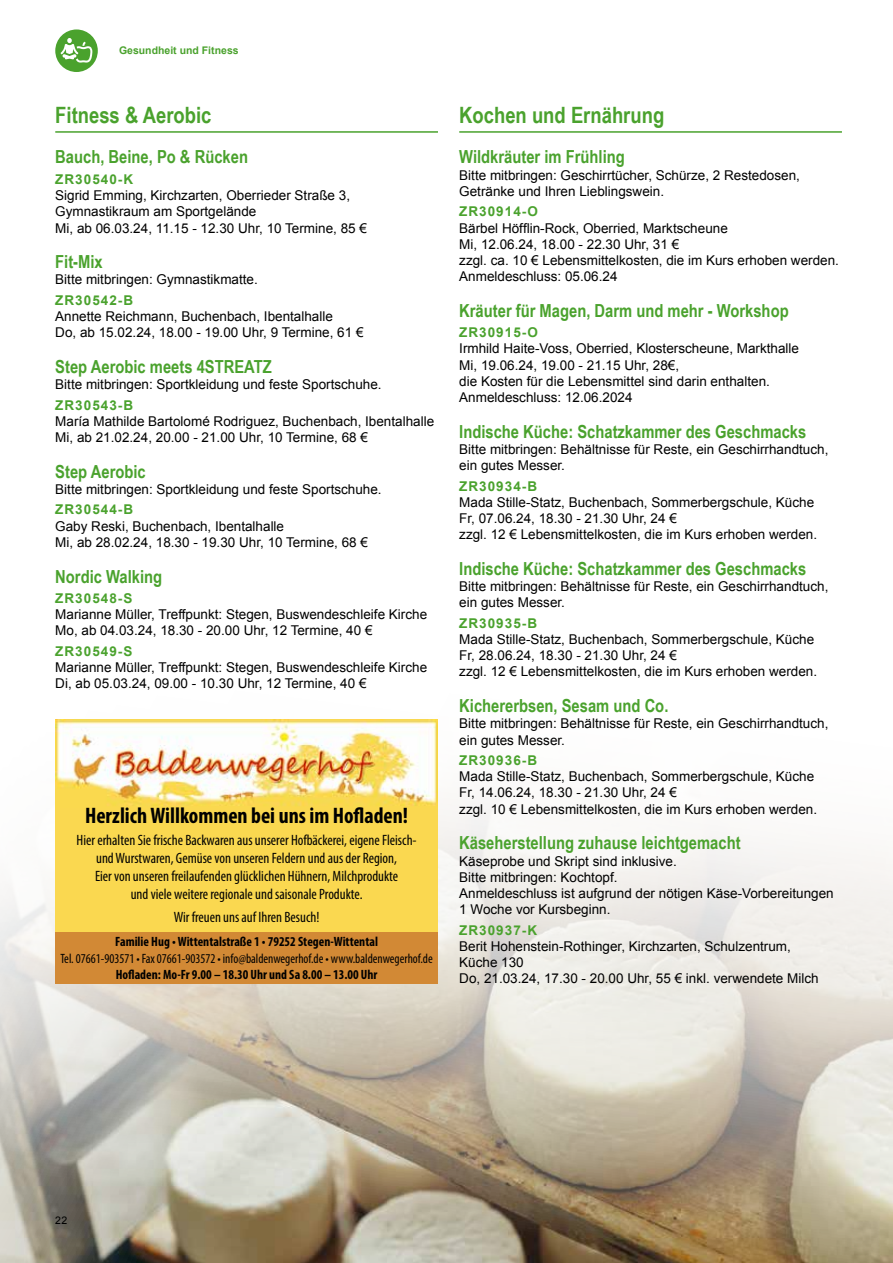
<style>
.page{position:relative;width:893px;height:1263px;background:#fff}
.page>*{position:absolute;margin:0;border:0;box-sizing:border-box;transform-origin:0 0}
.t1{font:700 condensed 22.5px "Myriad Pro";color:#000}
.t2{font:700 22.5px "Arial Narrow";color:#4aa22d}
.t3{font:700 18px "Arial Narrow";color:#4aa22d}
.t4{font:condensed 15px/18px "Myriad Pro";color:#000;text-align:center}
.t5{font:13.5px/16.2px "Arial";color:#000}
.t6{font:700 13.5px "Arial";letter-spacing:.075em;color:#4aa22d}
.t7{font:700 condensed 13.5px "Myriad Pro";color:#000}
.t8{font:condensed 13.5px "Myriad Pro";color:#000;scale:.96 1}
.t9{font:700 10.5px "Arial";color:#4aa22d}
.t10{font:10.5px "Arial";color:#000}
</style>
<div class="page">
<img style="left:0;top:803px;width:893px;height:460px">
<div style="left:55px;top:29px;width:43px;height:43px;background:#4aa22d;border-radius:50%"></div>
<svg style="left:61px;top:38px;width:31px;height:25px"></svg>
<hr style="left:55px;top:131px;width:383px;height:2px;background:#4aa22d">
<hr style="left:459px;top:131px;width:383px;height:2px;background:#4aa22d">
<div style="left:55px;top:719px;width:383px;height:264px;background:#fad850"></div>
<img style="left:55px;top:719px;width:381px;height:87px">
<div style="left:55px;top:932px;width:383px;height:51px;background:#d28935"></div>
<p class="t9" style="left:119px;top:43px;width:121px">Gesundheit und Fitness</p>
<h1 class="t2" style="left:55px;top:98px;width:158px">Fitness &amp; Aerobic</h1>
<h2 class="t3" style="left:55px;top:143px;width:194px">Bauch, Beine, Po &amp; Rücken</h2>
<p class="t6" style="left:55px;top:170px;width:79px">ZR30540-K</p>
<p class="t5" style="left:55px;top:187px;width:313px">Sigrid Emming, Kirchzarten, Oberrieder Straße 3,<br>Gymnastikraum am Sportgelände<br>Mi, ab 06.03.24, 11.15 - 12.30 Uhr, 10 Termine, 85 €</p>
<h2 class="t3" style="left:55px;top:248px;width:49px">Fit-Mix</h2>
<p class="t5" style="left:55px;top:272px;width:204px">Bitte mitbringen: Gymnastikmatte.</p>
<p class="t6" style="left:55px;top:291px;width:79px">ZR30542-B</p>
<p class="t5" style="left:55px;top:308px;width:310px">Annette Reichmann, Buchenbach, Ibentalhalle<br>Do, ab 15.02.24, 18.00 - 19.00 Uhr, 9 Termine, 61 €</p>
<h2 class="t3" style="left:55px;top:353px;width:218px">Step Aerobic meets 4STREATZ</h2>
<p class="t5" style="left:55px;top:376px;width:328px">Bitte mitbringen: Sportkleidung und feste Sportschuhe.</p>
<p class="t6" style="left:55px;top:396px;width:79px">ZR30543-B</p>
<p class="t5" style="left:55px;top:413px;width:380px">María Mathilde Bartolomé Rodriguez, Buchenbach, Ibentalhalle<br>Mi, ab 21.02.24, 20.00 - 21.00 Uhr, 10 Termine, 68 €</p>
<h2 class="t3" style="left:55px;top:458px;width:92px">Step Aerobic</h2>
<p class="t5" style="left:55px;top:481px;width:328px">Bitte mitbringen: Sportkleidung und feste Sportschuhe.</p>
<p class="t6" style="left:55px;top:501px;width:79px">ZR30544-B</p>
<p class="t5" style="left:55px;top:518px;width:314px">Gaby Reski, Buchenbach, Ibentalhalle<br>Mi, ab 28.02.24, 18.30 - 19.30 Uhr, 10 Termine, 68 €</p>
<h2 class="t3" style="left:55px;top:562px;width:108px">Nordic Walking</h2>
<p class="t6" style="left:55px;top:589px;width:79px">ZR30548-S</p>
<p class="t5" style="left:55px;top:606px;width:373px">Marianne Müller, Treffpunkt: Stegen, Buswendeschleife Kirche<br>Mo, ab 04.03.24, 18.30 - 20.00 Uhr, 12 Termine, 40 €</p>
<p class="t6" style="left:55px;top:642px;width:79px">ZR30549-S</p>
<p class="t5" style="left:55px;top:659px;width:373px">Marianne Müller, Treffpunkt: Stegen, Buswendeschleife Kirche<br>Di, ab 05.03.24, 09.00 - 10.30 Uhr, 12 Termine, 40 €</p>
<h1 class="t1" style="left:85px;top:801px;width:324px">Herzlich Willkommen bei uns im Hofladen!</h1>
<p class="t4" style="left:77px;top:831px;width:342px">Hier erhalten Sie frische Backwaren aus unserer Hofbäckerei, eigene Fleisch&shy;und Wurstwaren, Gemüse von unseren Feldern und aus der Region,<br>Eier von unseren freilaufenden glücklichen Hühnern, Milchprodukte<br>und viele weitere regionale und saisonale Produkte.</p>
<p class="t4" style="left:174px;top:907px;width:147px">Wir freuen uns auf Ihren Besuch!</p>
<p class="t7" style="left:115px;top:933px;width:264px">Familie Hug • Wittentalstraße 1 • 79252 Stegen-Wittental</p>
<p class="t8" style="left:61px;top:950px;width:389px">Tel. 07661-903571 • Fax 07661-903572 • info@baldenwegerhof.de • www.baldenwegerhof.de</p>
<p class="t7" style="left:116px;top:966px;width:263px">Hofladen: Mo-Fr 9.00 – 18.30 Uhr und Sa 8.00 – 13.00 Uhr</p>
<h1 class="t2" style="left:459px;top:98px;width:207px">Kochen und Ernährung</h1>
<h2 class="t3" style="left:459px;top:143px;width:167px">Wildkräuter im Frühling</h2>
<p class="t5" style="left:459px;top:167px;width:342px">Bitte mitbringen: Geschirrtücher, Schürze, 2 Restedosen,<br>Getränke und Ihren Lieblingswein.</p>
<p class="t6" style="left:459px;top:203px;width:80px">ZR30914-O</p>
<p class="t5" style="left:459px;top:220px;width:381px">Bärbel Höfflin-Rock, Oberried, Marktscheune<br>Mi, 12.06.24, 18.00 - 22.30 Uhr, 31 €<br>zzgl. ca. 10 € Lebensmittelkosten, die im Kurs erhoben werden.<br>Anmeldeschluss: 05.06.24</p>
<h2 class="t3" style="left:459px;top:297px;width:331px">Kräuter für Magen, Darm und mehr - Workshop</h2>
<p class="t6" style="left:459px;top:324px;width:80px">ZR30915-O</p>
<p class="t5" style="left:459px;top:341px;width:341px">Irmhild Haite-Voss, Oberried, Klosterscheune, Markthalle Mi, 19.06.24, 19.00 - 21.15 Uhr, 28€,<br>die Kosten für die Lebensmittel sind darin enthalten.<br>Anmeldeschluss: 12.06.2024</p>
<h2 class="t3" style="left:459px;top:418px;width:349px">Indische Küche: Schatzkammer des Geschmacks</h2>
<p class="t5" style="left:459px;top:441px;width:371px">Bitte mitbringen: Behältnisse für Reste, ein Geschirrhandtuch, ein gutes Messer.</p>
<p class="t6" style="left:459px;top:477px;width:79px">ZR30934-B</p>
<p class="t5" style="left:459px;top:494px;width:359px">Mada Stille-Statz, Buchenbach, Sommerbergschule, Küche<br>Fr, 07.06.24, 18.30 - 21.30 Uhr, 24 €<br>zzgl. 12 € Lebensmittelkosten, die im Kurs erhoben werden.</p>
<h2 class="t3" style="left:459px;top:555px;width:349px">Indische Küche: Schatzkammer des Geschmacks</h2>
<p class="t5" style="left:459px;top:578px;width:371px">Bitte mitbringen: Behältnisse für Reste, ein Geschirrhandtuch, ein gutes Messer.</p>
<p class="t6" style="left:459px;top:614px;width:79px">ZR30935-B</p>
<p class="t5" style="left:459px;top:631px;width:359px">Mada Stille-Statz, Buchenbach, Sommerbergschule, Küche<br>Fr, 28.06.24, 18.30 - 21.30 Uhr, 24 €<br>zzgl. 12 € Lebensmittelkosten, die im Kurs erhoben werden.</p>
<h2 class="t3" style="left:459px;top:692px;width:211px">Kichererbsen, Sesam und Co.</h2>
<p class="t5" style="left:459px;top:716px;width:371px">Bitte mitbringen: Behältnisse für Reste, ein Geschirrhandtuch, ein gutes Messer.</p>
<p class="t6" style="left:459px;top:751px;width:79px">ZR30936-B</p>
<p class="t5" style="left:459px;top:768px;width:359px">Mada Stille-Statz, Buchenbach, Sommerbergschule, Küche<br>Fr, 14.06.24, 18.30 - 21.30 Uhr, 24 €<br>zzgl. 10 € Lebensmittelkosten, die im Kurs erhoben werden.</p>
<h2 class="t3" style="left:459px;top:829px;width:283px">Käseherstellung zuhause leichtgemacht</h2>
<p class="t5" style="left:459px;top:853px;width:376px">Käseprobe und Skript sind inklusive.<br>Bitte mitbringen: Kochtopf.<br>Anmeldeschluss ist aufgrund der nötigen Käse-Vorbereitungen 1 Woche vor Kursbeginn.</p>
<p class="t6" style="left:459px;top:921px;width:79px">ZR30937-K</p>
<p class="t5" style="left:459px;top:938px;width:361px">Berit Hohenstein-Rothinger, Kirchzarten, Schulzentrum,<br>Küche 130<br>Do, 21.03.24, 17.30 - 20.00 Uhr, 55 € inkl. verwendete Milch</p>
<p class="t10" style="left:55px;top:1213px;width:13px">22</p>
</div>
